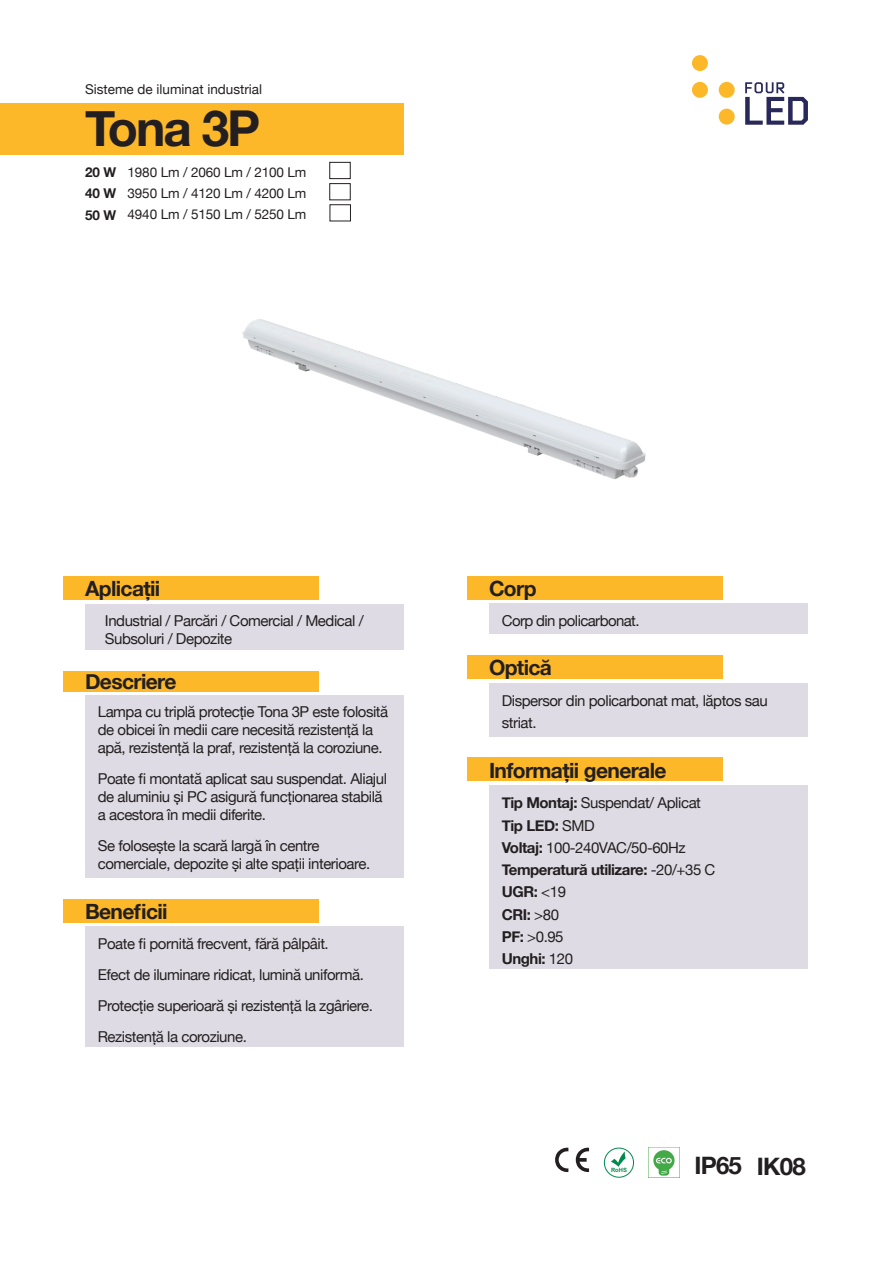
<style>
.page{position:relative;width:893px;height:1263px;background:#fff}
.page>*{position:absolute;margin:0;border:0;box-sizing:border-box;transform-origin:0 0}
.t1{font:700 49.5px "Helvetica Neue";letter-spacing:-.04em;color:#231f20}
.t2{font:700 24px "Helvetica Neue";letter-spacing:-.03em;color:#231f20}
.t3{font:700 21px "Helvetica Neue";letter-spacing:-.03em;color:#231f20}
.t4{font:15px/18px "Helvetica Neue";letter-spacing:-.03em;color:#231f20}
.t5{font:700 15px "Helvetica Neue";letter-spacing:-.03em;color:#231f20}
.t6{font:13.5px "Helvetica Neue";letter-spacing:-.01em;color:#231f20}
.t7{font:700 13.5px "Helvetica Neue";color:#231f20}
.t8{font:700 5.85px "Arial";color:#008b4e}
.s1{font-weight:700}
.s2{font-weight:400}
</style>
<div class="page">
<div style="left:0;top:103px;width:404px;height:51px;background:#fdb82a"></div>
<div style="left:330px;top:162px;width:20px;height:17px;border:1px solid #231f20"></div>
<div style="left:330px;top:183px;width:20px;height:17px;border:1px solid #231f20"></div>
<svg style="left:745px;top:82px;width:63px;height:43px"></svg>
<div style="left:719px;top:82px;width:16px;height:16px;background:#fdb82a;border-radius:50%"></div>
<div style="left:719px;top:109px;width:16px;height:16px;background:#fdb82a;border-radius:50%"></div>
<div style="left:692px;top:55px;width:16px;height:16px;background:#fdb82a;border-radius:50%"></div>
<div style="left:692px;top:82px;width:16px;height:16px;background:#fdb82a;border-radius:50%"></div>
<div style="left:85px;top:604px;width:319px;height:45px;background:#dedbe4"></div>
<div style="left:64px;top:576px;width:255px;height:23px;background:#fdb82a"></div>
<div style="left:85px;top:695px;width:319px;height:183px;background:#dedbe4"></div>
<div style="left:64px;top:671px;width:255px;height:20px;background:#fdb82a"></div>
<div style="left:85px;top:926px;width:319px;height:121px;background:#dedbe4"></div>
<div style="left:64px;top:899px;width:255px;height:23px;background:#fdb82a"></div>
<div style="left:489px;top:604px;width:319px;height:30px;background:#dedbe4"></div>
<div style="left:468px;top:576px;width:255px;height:23px;background:#fdb82a"></div>
<div style="left:489px;top:683px;width:319px;height:53px;background:#dedbe4"></div>
<div style="left:468px;top:655px;width:255px;height:24px;background:#fdb82a"></div>
<div style="left:489px;top:785px;width:319px;height:184px;background:#dedbe4"></div>
<div style="left:468px;top:758px;width:255px;height:23px;background:#fdb82a"></div>
<img style="left:242px;top:319px;width:404px;height:161px">
<svg style="left:575px;top:1147px;width:14px;height:25px"></svg>
<svg style="left:555px;top:1147px;width:13px;height:25px"></svg>
<svg style="left:611px;top:1151px;width:15px;height:16px"></svg>
<div style="left:604px;top:1148px;width:30px;height:30px;border:1px solid #008b4e;border-radius:50%"></div>
<img style="left:649px;top:1147px;width:30px;height:31px">
<p class="t6" style="left:85px;top:79px;width:179px">Sisteme de iluminat industrial</p>
<p class="t1" style="left:85px;top:89px;width:177px">Tona 3P</p>
<p class="t7" style="left:85px;top:162px;width:33px">20 W</p>
<p class="t6" style="left:128px;top:162px;width:180px">1980 Lm / 2060 Lm / 2100 Lm</p>
<p class="t7" style="left:85px;top:183px;width:33px">40 W</p>
<p class="t6" style="left:128px;top:184px;width:180px">3950 Lm / 4120 Lm / 4200 Lm</p>
<p class="t7" style="left:85px;top:204px;width:33px">50 W</p>
<p class="t6" style="left:128px;top:205px;width:180px">4940 Lm / 5150 Lm / 5250 Lm</p>
<p class="t3" style="left:85px;top:572px;width:77px">Aplicații</p>
<p class="t4" style="left:105px;top:613px;width:260px">Industrial / Parcări / Comercial / Medical /<br>Subsoluri / Depozite</p>
<p class="t3" style="left:85px;top:665px;width:93px">Descriere</p>
<p class="t4" style="left:98px;top:704px;width:292px">Lampa cu triplă protecție Tona 3P este folosită de obicei în medii care necesită rezistență la apă, rezistență la praf, rezistență la coroziune.</p>
<p class="t4" style="left:98px;top:770px;width:291px">Poate fi montată aplicat sau suspendat. Aliajul de aluminiu și PC asigură funcționarea stabilă a acestora în medii diferite.</p>
<p class="t4" style="left:98px;top:837px;width:274px">Se folosește la scară largă în centre comerciale, depozite și alte spații interioare.</p>
<p class="t3" style="left:85px;top:895px;width:84px">Beneficii</p>
<p class="t4" style="left:98px;top:936px;width:232px">Poate fi pornită frecvent, fără pâlpâit.</p>
<p class="t4" style="left:98px;top:966px;width:268px">Efect de iluminare ridicat, lumină uniformă.</p>
<p class="t4" style="left:98px;top:997px;width:277px">Protecție superioară și rezistență la zgâriere.</p>
<p class="t4" style="left:98px;top:1028px;width:151px">Rezistență la coroziune.</p>
<p class="t3" style="left:489px;top:572px;width:49px">Corp</p>
<p class="t4" style="left:502px;top:613px;width:139px">Corp din policarbonat.</p>
<p class="t3" style="left:489px;top:651px;width:64px">Optică</p>
<p class="t4" style="left:502px;top:692px;width:268px">Dispersor din policarbonat mat, lăptos sau</p>
<p class="t4" style="left:502px;top:715px;width:36px">striat.</p>
<p class="t3" style="left:489px;top:754px;width:179px">Informații generale</p>
<p class="t4" style="left:502px;top:795px;width:201px"><span class="s1">Tip Montaj:</span> Suspendat/ Aplicat</p>
<p class="t5" style="left:502px;top:813px;width:94px">Tip LED: <span class="s2">SMD</span></p>
<p class="t4" style="left:502px;top:839px;width:185px"><span class="s1">Voltaj:</span> 100-240VAC/50-60Hz</p>
<p class="t5" style="left:502px;top:858px;width:215px">Temperatură utilizare: <span class="s2">-20/+35 C</span></p>
<p class="t5" style="left:502px;top:880px;width:66px">UGR: <span class="s2">&lt;19</span></p>
<p class="t5" style="left:502px;top:902px;width:59px">CRI: <span class="s2">&gt;80</span></p>
<p class="t4" style="left:502px;top:928px;width:63px"><span class="s1">PF:</span> &gt;0.95</p>
<p class="t5" style="left:502px;top:947px;width:73px">Unghi: <span class="s2">120</span></p>
<p class="t8" style="left:611px;top:1166px;width:17px">RoHS</p>
<p class="t2" style="left:694px;top:1147px;width:49px">IP65</p>
<p class="t2" style="left:757px;top:1147px;width:50px">IK08</p>
</div>
